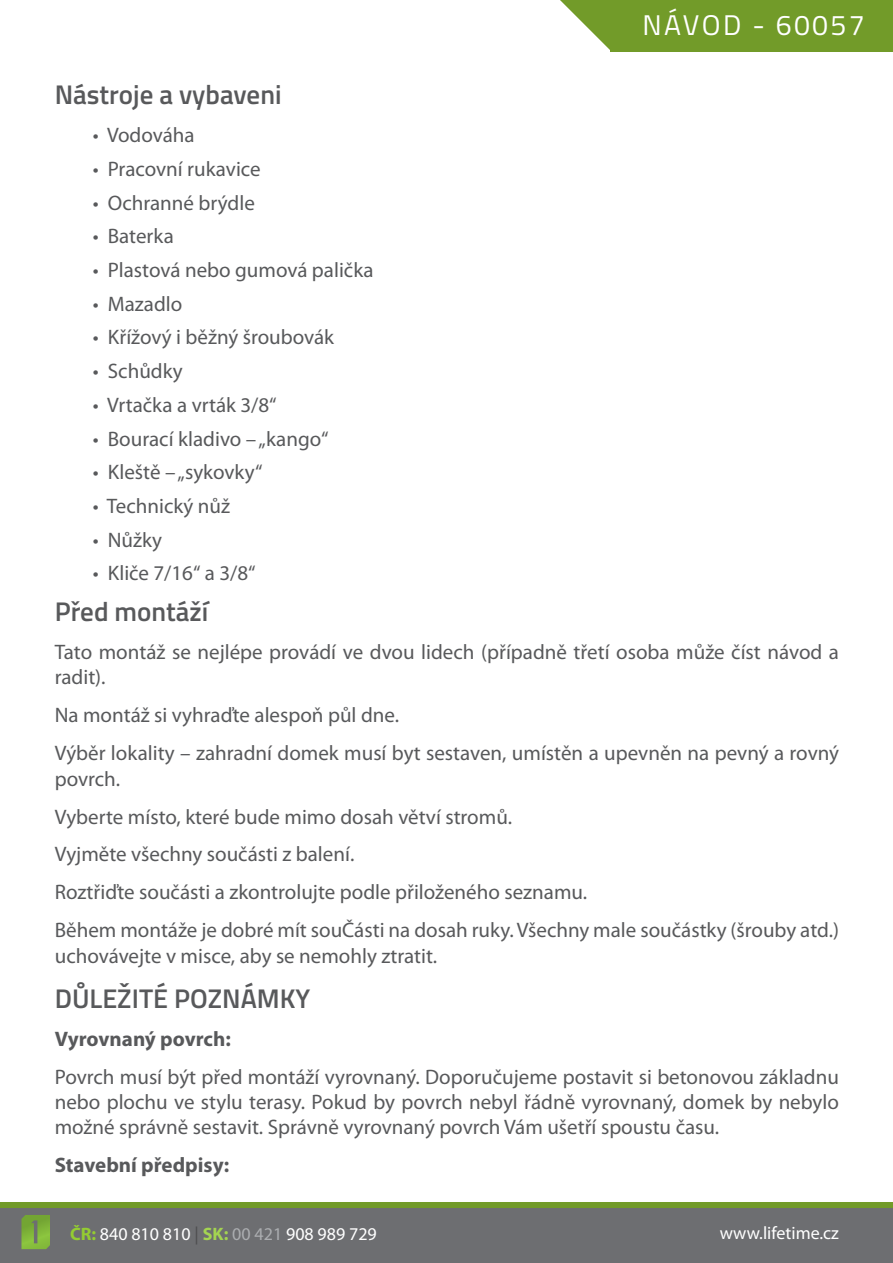
<style>
.page{position:relative;width:893px;height:1263px;background:#fff}
.page>*{position:absolute;margin:0;border:0;box-sizing:border-box;transform-origin:0 0}
.t1{font:28.5px "Titillium";letter-spacing:.08em;color:#fff}
.t2{font:600 27px "Titillium";color:#58595b}
.t3{font:21px/38px "Myriad Pro";color:#58595b}
.t4{font:700 21px "Myriad Pro";color:#58595b}
.t5{font:18px "Myriad Pro";color:#fff}
.s1{font-weight:700;color:#94cc32}
.s2{color:#4d4d4f}
.s3{font-weight:700;color:#a4d451}
.s4{color:#abadb0}
</style>
<div class="page">
<div style="left:0;top:1207px;width:893px;height:56px;background:#6d6e71"></div>
<svg style="left:21px;top:1215px;width:29px;height:34px"></svg>
<div style="left:0;top:1202px;width:893px;height:6px;background:#729b29"></div>
<svg style="left:560px;top:0;width:51px;height:51px"></svg>
<div style="left:611px;top:0;width:282px;height:51px;background:#729b29"></div>
<h1 class="t1" style="left:642px;top:5px;width:224px">NÁVOD - 60057</h1>
<p class="t2" style="left:55px;top:74px;width:228px">N ástroje a vybaveni</p>
<p class="t3" style="left:93px;top:116px;width:103px">• Vodováha</p>
<p class="t3" style="left:93px;top:150px;width:169px">• Pracovní rukavice</p>
<p class="t3" style="left:93px;top:183px;width:163px">• Ochranné brýdle</p>
<p class="t3" style="left:93px;top:217px;width:82px">• Baterka</p>
<p class="t3" style="left:93px;top:251px;width:282px">• Plastová nebo gumová palička</p>
<p class="t3" style="left:93px;top:284px;width:91px">• Mazadlo</p>
<p class="t3" style="left:93px;top:318px;width:243px">• Křížový i běžný šroubovák</p>
<p class="t3" style="left:93px;top:352px;width:91px">• Schůdky</p>
<p class="t3" style="left:93px;top:385px;width:185px">• Vrtačka a vrták 3/8“</p>
<p class="t3" style="left:93px;top:419px;width:237px">• Bourací kladivo –„kango“</p>
<p class="t3" style="left:93px;top:453px;width:171px">• Kleště –„sykovky“</p>
<p class="t3" style="left:93px;top:487px;width:139px">• Technický nůž</p>
<p class="t3" style="left:93px;top:520px;width:71px">• Nůžky</p>
<p class="t3" style="left:93px;top:554px;width:164px">• Kliče 7/16“ a 3/8“</p>
<p class="t2" style="left:55px;top:592px;width:156px">Před montáží</p>
<p class="t3" style="left:55px;top:639px;width:786px;line-height:25.2px">Tato montáž se nejlépe provádí ve dvou lidech (případně třetí osoba může číst návod a radit).</p>
<p class="t3" style="left:55px;top:696px;width:786px">Na montáž si vyhraďte alespoň půl dne.<br>Výběr lokality – zahradní domek musí byt sestaven, umístěn a upevněn na pevný a rovný</p>
<p class="t3" style="left:55px;top:759px;width:786px">povrch.<br>Vyberte místo, které bude mimo dosah větví stromů.<br>Vyjměte všechny součásti z balení.<br>Roztřiďte součásti a zkontrolujte podle přiloženého seznamu.<br>Během montáže je dobré mít souČásti na dosah ruky. Všechny male součástky (šrouby atd.)</p>
<p class="t3" style="left:55px;top:936px;width:384px">uchovávejte v misce, aby se nemohly ztratit.</p>
<p class="t2" style="left:55px;top:978px;width:153px">DŮLEŽITÉ POZN</p>
<p class="t2" style="left:241px;top:978px;width:71px">ÁMKY</p>
<p class="t4" style="left:55px;top:1025px;width:178px">Vyrovnaný povrch:</p>
<p class="t3" style="left:55px;top:1064px;width:786px;line-height:25.2px;text-align:justify">Povrch musí být před montáží vyrovnaný. Doporučujeme postavit si betonovou základnu nebo plochu ve stylu terasy. Pokud by povrch nebyl řádně vyrovnaný, domek by nebylo možné správně sestavit. Správně vyrovnaný povrch Vám ušetří spoustu času.</p>
<p class="t4" style="left:55px;top:1151px;width:176px">Stavební předpisy:</p>
<p class="t5" style="left:70px;top:1223px;width:308px"><span class="s1">ČR:</span> 840 810 810 <span class="s2">|</span> <span class="s3">SK:</span> <span class="s4">00 421</span> 908 989 729</p>
<p class="t5" style="left:720px;top:1222px;width:121px">www.lifetime.cz</p>
</div>
